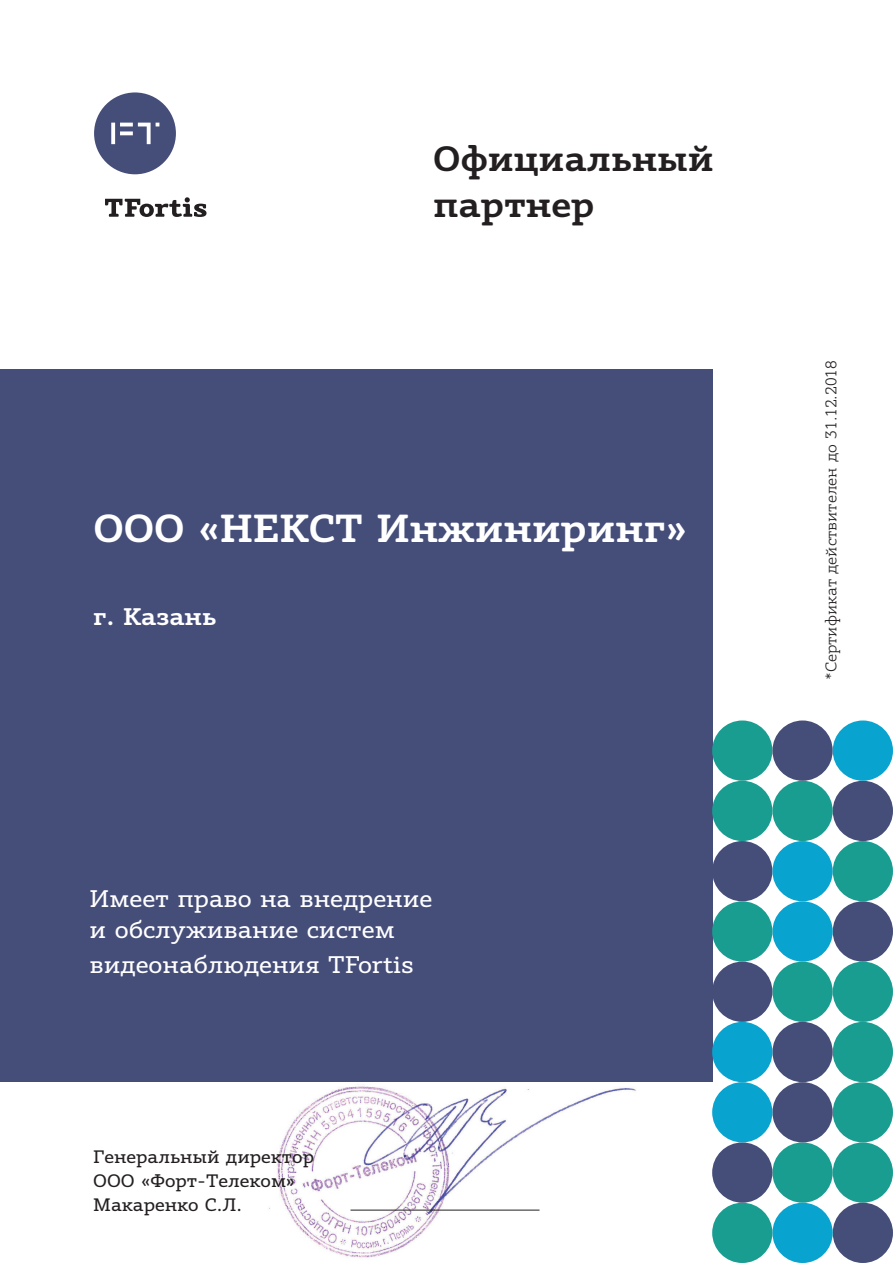
<style>
.page{position:relative;width:893px;height:1263px;background:#fff}
.page>*{position:absolute;margin:0;border:0;box-sizing:border-box;transform-origin:0 0}
.t1{font:700 39px "Vaccine";color:#fff}
.t2{font:700 35.1px/46px "Vaccine";color:#231f20}
.t3{font:24px/31.3px "Vaccine";color:#fff}
.t4{font:700 24px "Vaccine";color:#fff}
.t5{font:18px/23.5px "Vaccine";color:#231f20}
.t6{font:300 15.45px "Vaccine";color:#231f20}
</style>
<div class="page">
<img style="left:269px;top:1084px;width:367px;height:174px">
<div style="left:0;top:370px;width:712px;height:712px;background:#454d79"></div>
<div style="left:833px;top:1142px;width:60px;height:61px;background:#1a9d91;border-radius:30px"></div>
<div style="left:833px;top:1082px;width:60px;height:60px;background:#1a9d91;border-radius:30px"></div>
<div style="left:772px;top:1142px;width:61px;height:61px;background:#1a9d91;border-radius:30px"></div>
<div style="left:772px;top:1082px;width:61px;height:60px;background:#454d79;border-radius:30px"></div>
<div style="left:833px;top:1203px;width:60px;height:60px;background:#454d79;border-radius:30px"></div>
<div style="left:772px;top:1203px;width:61px;height:60px;background:#09a3cf;border-radius:30px"></div>
<div style="left:712px;top:1203px;width:60px;height:60px;background:#1a9d91;border-radius:30px"></div>
<div style="left:712px;top:1142px;width:60px;height:61px;background:#454d79;border-radius:30px"></div>
<div style="left:712px;top:1082px;width:60px;height:60px;background:#09a3cf;border-radius:30px"></div>
<div style="left:712px;top:781px;width:60px;height:60px;background:#1a9d91;border-radius:30px"></div>
<div style="left:712px;top:720px;width:60px;height:61px;background:#1a9d91;border-radius:30px"></div>
<div style="left:772px;top:781px;width:61px;height:60px;background:#1a9d91;border-radius:30px"></div>
<div style="left:772px;top:720px;width:61px;height:61px;background:#454d79;border-radius:30px"></div>
<div style="left:712px;top:841px;width:60px;height:60px;background:#454d79;border-radius:30px"></div>
<div style="left:772px;top:841px;width:61px;height:60px;background:#09a3cf;border-radius:30px"></div>
<div style="left:833px;top:841px;width:60px;height:60px;background:#1a9d91;border-radius:30px"></div>
<div style="left:833px;top:781px;width:60px;height:60px;background:#454d79;border-radius:30px"></div>
<div style="left:833px;top:720px;width:60px;height:61px;background:#09a3cf;border-radius:30px"></div>
<div style="left:833px;top:962px;width:60px;height:60px;background:#1a9d91;border-radius:30px"></div>
<div style="left:833px;top:1022px;width:60px;height:60px;background:#1a9d91;border-radius:30px"></div>
<div style="left:772px;top:962px;width:61px;height:60px;background:#1a9d91;border-radius:30px"></div>
<div style="left:772px;top:1022px;width:61px;height:60px;background:#454d79;border-radius:30px"></div>
<div style="left:833px;top:901px;width:60px;height:61px;background:#454d79;border-radius:30px"></div>
<div style="left:772px;top:901px;width:61px;height:61px;background:#09a3cf;border-radius:30px"></div>
<div style="left:712px;top:901px;width:60px;height:61px;background:#1a9d91;border-radius:30px"></div>
<div style="left:712px;top:962px;width:60px;height:60px;background:#454d79;border-radius:30px"></div>
<div style="left:712px;top:1022px;width:60px;height:60px;background:#09a3cf;border-radius:30px"></div>
<hr style="left:350px;top:1210px;width:189px;height:1px;background:#231f20">
<svg style="left:94px;top:92px;width:82px;height:82px"></svg>
<svg style="left:105px;top:197px;width:102px;height:20px"></svg>
<h2 class="t2" style="left:433px;top:139px;width:282px">Официальный партнер</h2>
<h1 class="t1" style="left:93px;top:513px;width:595px">ООО «НЕКСТ Инжиниринг»</h1>
<p class="t4" style="left:93px;top:607px;width:124px">г. Казань</p>
<p class="t3" style="left:90px;top:885px;width:344px">Имеет право на внедрение и обслуживание систем</p>
<p class="t3" style="left:90px;top:952px;width:326px">видеонаблюдения TFortis</p>
<p class="t5" style="left:93px;top:1147px;width:222px">Генеральный директор<br>ООО «Форт-Телеком»<br>Макаренко С.Л.</p>
<p class="t6" style="left:825px;top:680px;width:321px;rotate:-90deg">*Сертификат действителен до 31.12.2018</p>
</div>
